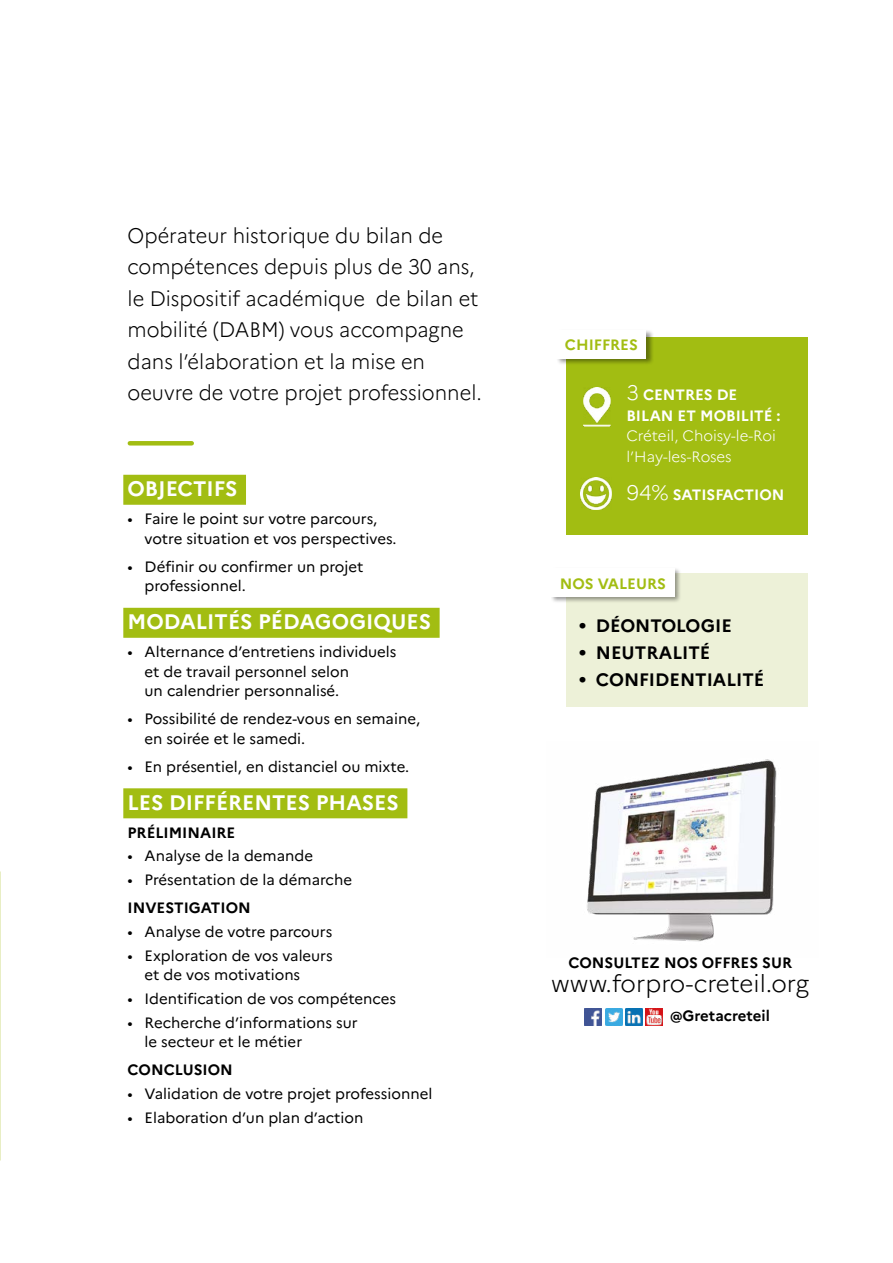
<style>
.page{position:relative;width:893px;height:1263px;background:#fff}
.page>*{position:absolute;margin:0;border:0;box-sizing:border-box;transform-origin:0 0}
.t1{font:300 24px "Marianne";color:#000}
.t2{font:300 21px/31.5px "Marianne";color:#000;scale:.95 1}
.t3{font:700 21px "Marianne";color:#fff}
.t4{font:700 18px "Marianne";color:#000}
.t5{font:15px/19.5px "Marianne";color:#000}
.t6{font:700 15px "Marianne";color:#000}
.t7{font:700 15px/21px "Marianne";color:#fff}
.t8{font:300 15px/21px "Marianne";color:#fff}
.t9{font:700 15px "Marianne";color:#a2bd12}
.s1{font-weight:300;font-size:21px}
</style>
<div class="page">
<div style="left:123px;top:475px;width:123px;height:30px;background:#a2bd12"></div>
<div style="left:123px;top:608px;width:317px;height:30px;background:#a2bd12"></div>
<div style="left:123px;top:788px;width:284px;height:30px;background:#a2bd12"></div>
<hr style="left:130px;top:441px;width:62px;height:4px;background:#a2bd12">
<div style="left:566px;top:574px;width:242px;height:133px;background:#edf1d8"></div>
<div style="left:551px;top:567px;width:131px;height:36px;background:#000;opacity:.4"></div>
<div style="left:551px;top:569px;width:123px;height:28px;background:#fff"></div>
<img style="left:587px;top:759px;width:190px;height:183px">
<img style="left:585px;top:1009px;width:17px;height:17px">
<img style="left:625px;top:1009px;width:17px;height:17px">
<img style="left:605px;top:1009px;width:17px;height:17px">
<img style="left:646px;top:1009px;width:17px;height:17px">
<div style="left:566px;top:338px;width:242px;height:197px;background:#a2bd12"></div>
<img style="left:584px;top:387px;width:27px;height:39px">
<img style="left:580px;top:478px;width:32px;height:31px">
<div style="left:556px;top:329px;width:97px;height:36px;background:#000;opacity:.4"></div>
<div style="left:556px;top:331px;width:90px;height:28px;background:#fff"></div>
<h2 class="t2" style="left:128px;top:218px;width:374px">Opérateur historique du bilan de compétences depuis plus de 30 ans, le Dispositif académique de bilan et mobilité (DABM) vous accompagne dans l’élaboration et la mise en oeuvre de votre projet professionnel.</h2>
<h2 class="t3" style="left:128px;top:472px;width:111px">OBJECTIFS</h2>
<p class="t5" style="left:145px;top:508px;width:254px;text-indent:-17px">• Faire le point sur votre parcours, votre situation et vos perspectives.</p>
<p class="t5" style="left:145px;top:555px;width:220px;text-indent:-17px">• Définir ou confirmer un projet professionnel.</p>
<h2 class="t3" style="left:128px;top:605px;width:305px">MODALITÉS PÉDAGOGIQUES</h2>
<p class="t5" style="left:145px;top:641px;width:253px;text-indent:-17px">• Alternance d’entretiens individuels et de travail personnel selon<br>un calendrier personnalisé.</p>
<p class="t5" style="left:145px;top:708px;width:277px;text-indent:-17px">• Possibilité de rendez-vous en semaine, en soirée et le samedi.</p>
<p class="t5" style="left:128px;top:755px;width:283px">• En présentiel, en distanciel ou mixte.</p>
<h2 class="t3" style="left:128px;top:786px;width:273px">LES DIFFÉRENTES PHASES</h2>
<p class="t6" style="left:128px;top:821px;width:109px">PRÉLIMINAIRE</p>
<p class="t5" style="left:128px;top:845px;width:187px">• Analyse de la demande</p>
<p class="t5" style="left:128px;top:869px;width:226px">• Présentation de la démarche</p>
<p class="t6" style="left:128px;top:896px;width:125px">INVESTIGATION</p>
<p class="t5" style="left:128px;top:920px;width:206px">• Analyse de votre parcours</p>
<p class="t5" style="left:145px;top:944px;width:190px;text-indent:-17px">• Exploration de vos valeurs et de vos motivations</p>
<p class="t5" style="left:128px;top:987px;width:270px">• Identification de vos compétences</p>
<p class="t5" style="left:145px;top:1011px;width:215px;text-indent:-17px">• Recherche d’informations sur le secteur et le métier</p>
<p class="t6" style="left:128px;top:1058px;width:107px">CONCLUSION</p>
<p class="t5" style="left:128px;top:1082px;width:306px">• Validation de votre projet professionnel</p>
<p class="t5" style="left:128px;top:1106px;width:237px">• Elaboration d’un plan d’action</p>
<p class="t9" style="left:565px;top:333px;width:74px">CHIFFRES</p>
<p class="t7" style="left:626px;top:383px;width:156px"><span class="s1">3</span> CENTRES DE<br>BILAN ET MOBILITÉ :</p>
<p class="t8" style="left:626px;top:423px;width:151px">Créteil, Choisy-le-Roi l’Hay-les-Roses</p>
<p class="t7" style="left:626px;top:482px;width:160px"><span class="s1">94%</span> SATISFACTION</p>
<p class="t9" style="left:560px;top:572px;width:108px">NOS VALEURS</p>
<p class="t4" style="left:579px;top:612px;width:155px">• DÉONTOLOGIE</p>
<p class="t4" style="left:579px;top:639px;width:133px">• NEUTRALITÉ</p>
<p class="t4" style="left:579px;top:665px;width:187px">• CONFIDENTIALITÉ</p>
<p class="t6" style="left:568px;top:951px;width:225px">CONSULTEZ NOS OFFRES SUR</p>
<h1 class="t1" style="left:551px;top:965px;width:259px">www.forpro-creteil.org</h1>
<p class="t6" style="left:670px;top:1004px;width:101px">@Gretacreteil</p>
</div>
